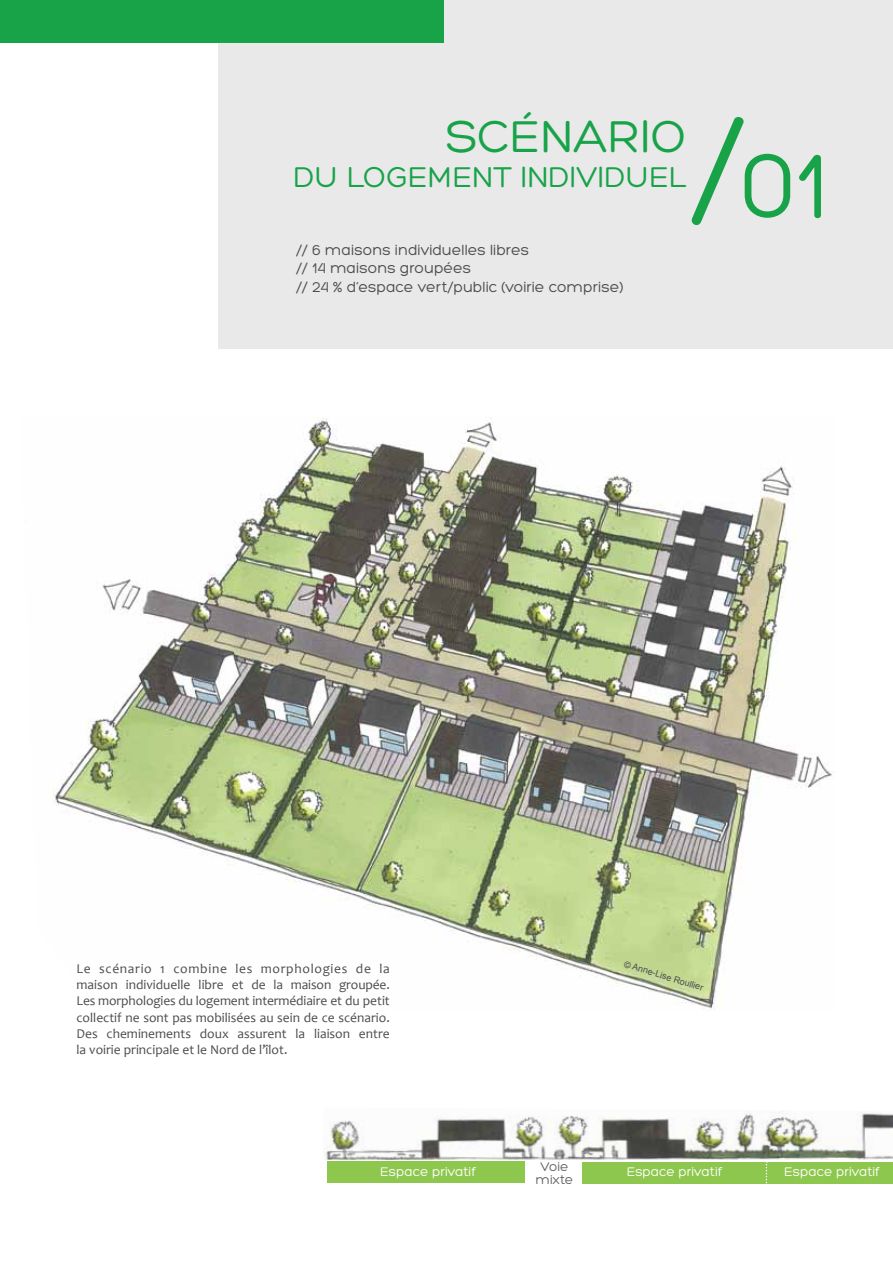
<style>
.page{position:relative;width:893px;height:1263px;background:#fff}
.page>*{position:absolute;margin:0;border:0;box-sizing:border-box;transform-origin:0 0}
.t1{font:48.3px "Hero";color:#18a349}
.t2{font:31.05px "Hero";color:#18a349}
.t3{font:15.6px/18.6px "Hero";color:#4d4d4f}
.t4{font:13.5px/16.2px "Candara";color:#4d4d4f;text-align:justify}
.t5{font:13.5px "Hero";color:#fff}
.t6{font:13.5px/12.8px "Hero";color:#636466;text-align:center}
.t7{font:9px "Arial";color:#4d4d4f}
</style>
<div class="page">
<div style="left:218px;top:0;width:675px;height:349px;background:#e9e9ea"></div>
<img style="left:53px;top:417px;width:782px;height:592px">
<div style="left:0;top:0;width:443px;height:43px;background:#18a349"></div>
<img style="left:326px;top:1111px;width:567px;height:49px">
<div style="left:583px;top:1162px;width:194px;height:21px;background:#8ec74d"></div>
<div style="left:777px;top:1162px;width:116px;height:21px;background:#8ec74d"></div>
<div style="left:327px;top:1161px;width:198px;height:22px;background:#8ec74d"></div>
<svg style="left:766px;top:1162px;width:1px;height:22px"></svg>
<svg style="left:691px;top:117px;width:130px;height:109px"></svg>
<h1 class="t1" style="left:446px;top:112px;width:242px">SCÉNARIO</h1>
<h2 class="t2" style="left:294px;top:161px;width:394px">DU LOGEMENT INDIVIDUEL</h2>
<p class="t3" style="left:296px;top:240px;width:329px">// 6 maisons individuelles libres<br>// 14 maisons groupées<br>// 24 % d’espace vert/public (voirie comprise)</p>
<p class="t4" style="left:77px;top:960px;width:315px">Le scénario 1 combine les morphologies de la maison individuelle libre et de la maison groupée.<br>Les morphologies du logement intermédiaire et du petit collectif ne sont pas mobilisées au sein de ce scénario.<br>Des cheminements doux assurent la liaison entre la voirie principale et le Nord de l’îlot.</p>
<p class="t7" style="left:626px;top:958px;width:84px;rotate:17deg">© Anne-Lise Roullier</p>
<p class="t6" style="left:536px;top:1161px;width:39px">Voie mixte</p>
<p class="t5" style="left:380px;top:1165px;width:97px">Espace privatif</p>
<p class="t5" style="left:627px;top:1165px;width:97px">Espace privatif</p>
<p class="t5" style="left:784px;top:1165px;width:97px">Espace privatif</p>
</div>
